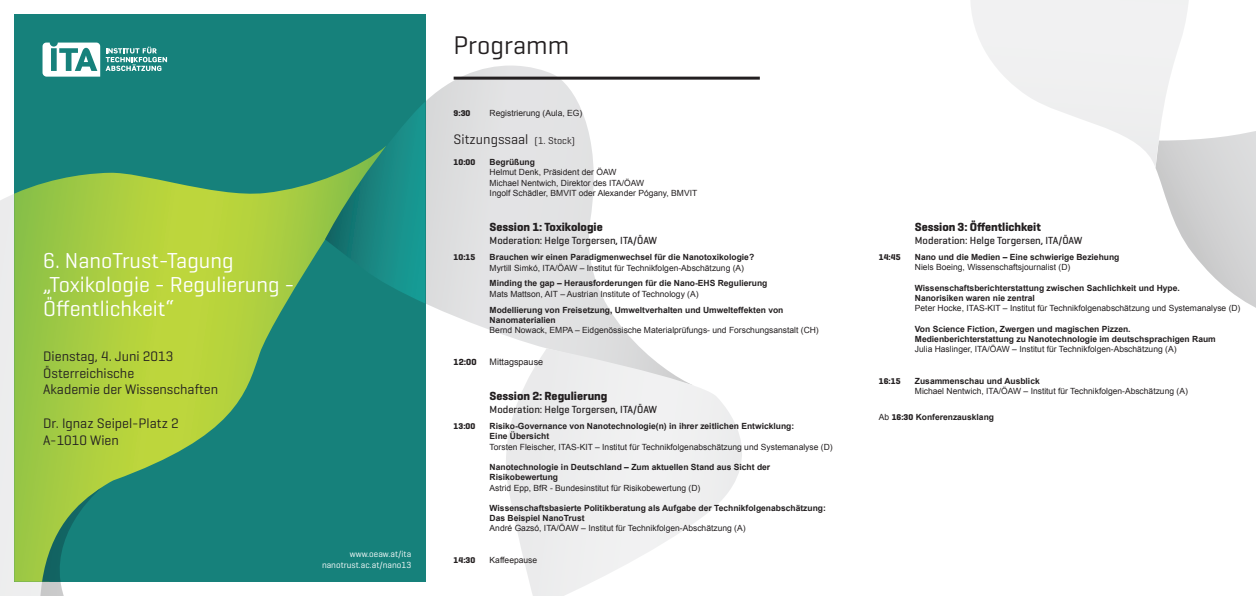
<style>
.page{position:relative;width:1256px;height:596px;background:#fff}
.page>*{position:absolute;margin:0;border:0;box-sizing:border-box;transform-origin:0 0}
.Kapitel{font:26px "Geogrotesque";color:#231f20}
.t1{font:22px/24px "Geogrotesque";color:#fff}
.Headline{font:14px/16.8px "Geogrotesque";color:#231f20}
.Headline_2_1_zeile{font:700 12px "Geogrotesque";color:#231f20}
.Headline_2_2_zeile{font:500 10.5px "Geogrotesque";color:#231f20}
.t2{font:9px "Geogrotesque";color:#fff}
.Fließtext{font:9px "Arial";color:#231f20}
.Fließtext-2{font:700 9px "Geogrotesque";color:#231f20}
.Fließtext-3{font:700 8.5px/10.2px "Arial";color:#231f20}
.Fließtext-4{font:8.5px/10.2px "Arial";color:#231f20}
.Headline_2_1_zeile-2{font:8.5px/10.2px "Arial";color:#231f20}
.Fließtext-5{font:700 8.5px "Geogrotesque";color:#231f20}
.Headline_2_1_zeile-3{font:700 8.5px "Geogrotesque";color:#231f20}
.s1{font-size:10px}
.s2{font-weight:700}
.s3{font-weight:400}
.s4{font-family:"Geogrotesque"}
</style>
<div class="page">
<svg style="left:0;top:194px;width:386px;height:401px"></svg>
<svg style="left:425px;top:65px;width:269px;height:320px"></svg>
<svg style="left:506px;top:348px;width:236px;height:247px"></svg>
<div style="left:14px;top:14px;width:411px;height:567px;background:#16817b"></div>
<svg style="left:14px;top:172px;width:311px;height:409px"></svg>
<svg style="left:325px;top:102px;width:100px;height:201px"></svg>
<svg style="left:39px;top:486px;width:64px;height:109px"></svg>
<svg style="left:1155px;top:131px;width:101px;height:177px"></svg>
<svg style="left:971px;top:0;width:218px;height:168px"></svg>
<svg style="left:1187px;top:0;width:2px;height:34px"></svg>
<svg style="left:106px;top:47px;width:61px;height:24px"></svg>
<svg style="left:43px;top:43px;width:57px;height:34px"></svg>
<hr style="left:454px;top:77px;width:306px;height:3px;background:#231f20">
<p class="t1" style="left:43px;top:247px;width:192px">6. NanoTrust-Tagung</p>
<p class="t1" style="left:43px;top:271px;width:253px">„Toxikologie - Regulierung -<br>Öffentlichkeit“</p>
<p class="Headline" style="left:43px;top:347px;width:176px">Dienstag, 4. Juni 2013<br>Österreichische<br>Akademie der Wissenschaften</p>
<p class="Headline" style="left:43px;top:414px;width:137px">Dr. Ignaz Seipel-Platz 2<br>A-1010 Wien</p>
<p class="t2" style="left:350px;top:547px;width:63px">www.oeaw.at/ita</p>
<p class="t2" style="left:322px;top:558px;width:91px">nanotrust.ac.at/nano13</p>
<p class="Kapitel" style="left:454px;top:28px;width:117px">Programm</p>
<p class="Fließtext-5" style="left:454px;top:107px;width:18px">9:30</p>
<p class="Fließtext-4" style="left:490px;top:107px;width:94px">Registrierung (Aula, EG)</p>
<p class="Headline" style="left:454px;top:130px;width:123px">Sitzungssaal <span class="s1">(1. Stock)</span></p>
<p class="Headline_2_1_zeile-3" style="left:454px;top:157px;width:23px">10:00</p>
<p class="Headline_2_1_zeile-2" style="left:490px;top:157px;width:128px"><span class="s2">Begrüßung<br></span>Helmut Denk, Präsident der ÖAW</p>
<p class="Fließtext-4" style="left:490px;top:177px;width:209px">Michael Nentwich, Direktor des ITA/ÖAW<br>Ingolf Schädler, BMVIT oder Alexander Pógany, BMVIT</p>
<p class="Headline_2_1_zeile" style="left:490px;top:219px;width:115px">Session 1: Toxikologie</p>
<p class="Headline_2_2_zeile" style="left:490px;top:234px;width:169px">Moderation: Helge Torgersen, ITA/ÖAW</p>
<p class="Fließtext-5" style="left:454px;top:252px;width:23px">10:15</p>
<p class="Fließtext-4" style="left:490px;top:252px;width:266px"><span class="s2">Brauchen wir einen Paradigmenwechsel für die Nanotoxikologie?<br></span>Myrtill Simkó, ITA/ÖAW – Institut für Technikfolgen-Abschätzung (A)</p>
<p class="Fließtext-3" style="left:490px;top:278px;width:279px">Minding the gap – Herausforderungen für die Nano-EHS Regulierung<br><span class="s3">Mats Mattson, AIT – Austrian Institute of Technology (A)</span></p>
<p class="Fließtext-3" style="left:490px;top:304px;width:331px">Modellierung von Freisetzung, Umweltverhalten und Umwelteffekten von<br>Nanomaterialien<br><span class="s3">Bernd Nowack, EMPA – Eidgenössische Materialprüfungs- und Forschungsanstalt (CH)</span></p>
<p class="Fließtext-2" style="left:454px;top:356px;width:24px">12:00</p>
<p class="Fließtext" style="left:490px;top:355px;width:55px">Mittagspause</p>
<p class="Headline_2_1_zeile" style="left:490px;top:388px;width:119px">Session 2: Regulierung</p>
<p class="Headline_2_2_zeile" style="left:490px;top:403px;width:169px">Moderation: Helge Torgersen, ITA/ÖAW</p>
<p class="Fließtext-5" style="left:454px;top:421px;width:23px">13:00</p>
<p class="Fließtext-3" style="left:490px;top:421px;width:344px">Risiko-Governance von Nanotechnologie(n) in ihrer zeitlichen Entwicklung:<br>Eine Übersicht<br><span class="s3">Torsten Fleischer, ITAS-KIT – Institut für Technikfolgenabschätzung und Systemanalyse (D)</span></p>
<p class="Fließtext-3" style="left:490px;top:462px;width:282px">Nanotechnologie in Deutschland – Zum aktuellen Stand aus Sicht der<br>Risikobewertung<br><span class="s3">Astrid Epp, BfR - Bundesinstitut für Risikobewertung (D)</span></p>
<p class="Fließtext-3" style="left:490px;top:503px;width:338px">Wissenschaftsbasierte Politikberatung als Aufgabe der Technikfolgenabschätzung:<br>Das Beispiel NanoTrust<br><span class="s3">André Gazsó, ITA/ÖAW – Institut für Technikfolgen-Abschätzung (A)</span></p>
<p class="Fließtext-5" style="left:454px;top:554px;width:23px">14:30</p>
<p class="Fließtext-4" style="left:490px;top:554px;width:49px">Kaffeepause</p>
<p class="Headline_2_1_zeile" style="left:915px;top:219px;width:127px">Session 3: Öffentlichkeit</p>
<p class="Headline_2_2_zeile" style="left:915px;top:234px;width:169px">Moderation: Helge Torgersen, ITA/ÖAW</p>
<p class="Fließtext-5" style="left:879px;top:252px;width:23px">14:45</p>
<p class="Fließtext-3" style="left:915px;top:252px;width:206px">Nano und die Medien – Eine schwierige Beziehung<br><span class="s3">Niels Boeing, Wissenschaftsjournalist (D)</span></p>
<p class="Fließtext-3" style="left:915px;top:283px;width:327px">Wissenschaftsberichterstattung zwischen Sachlichkeit und Hype.<br>Nanorisiken waren nie zentral<br><span class="s3">Peter Hocke, ITAS-KIT – Institut für Technikfolgenabschätzung und Systemanalyse (D)</span></p>
<p class="Fließtext-3" style="left:915px;top:323px;width:302px">Von Science Fiction, Zwergen und magischen Pizzen.<br>Medienberichterstattung zu Nanotechnologie im deutschsprachigen Raum<br><span class="s3">Julia Haslinger, ITA/ÖAW – Institut für Technikfolgen-Abschätzung (A)</span></p>
<p class="Fließtext-5" style="left:879px;top:375px;width:23px">16:15</p>
<p class="Fließtext-4" style="left:915px;top:375px;width:274px"><span class="s2">Zusammenschau und Ausblick<br></span>Michael Nentwich, ITA/ÖAW – Institut für Technikfolgen-Abschätzung (A)</p>
<p class="Fließtext-3" style="left:879px;top:412px;width:117px"><span class="s3">Ab</span> <span class="s4">16:30</span> Konferenzausklang</p>
</div>
